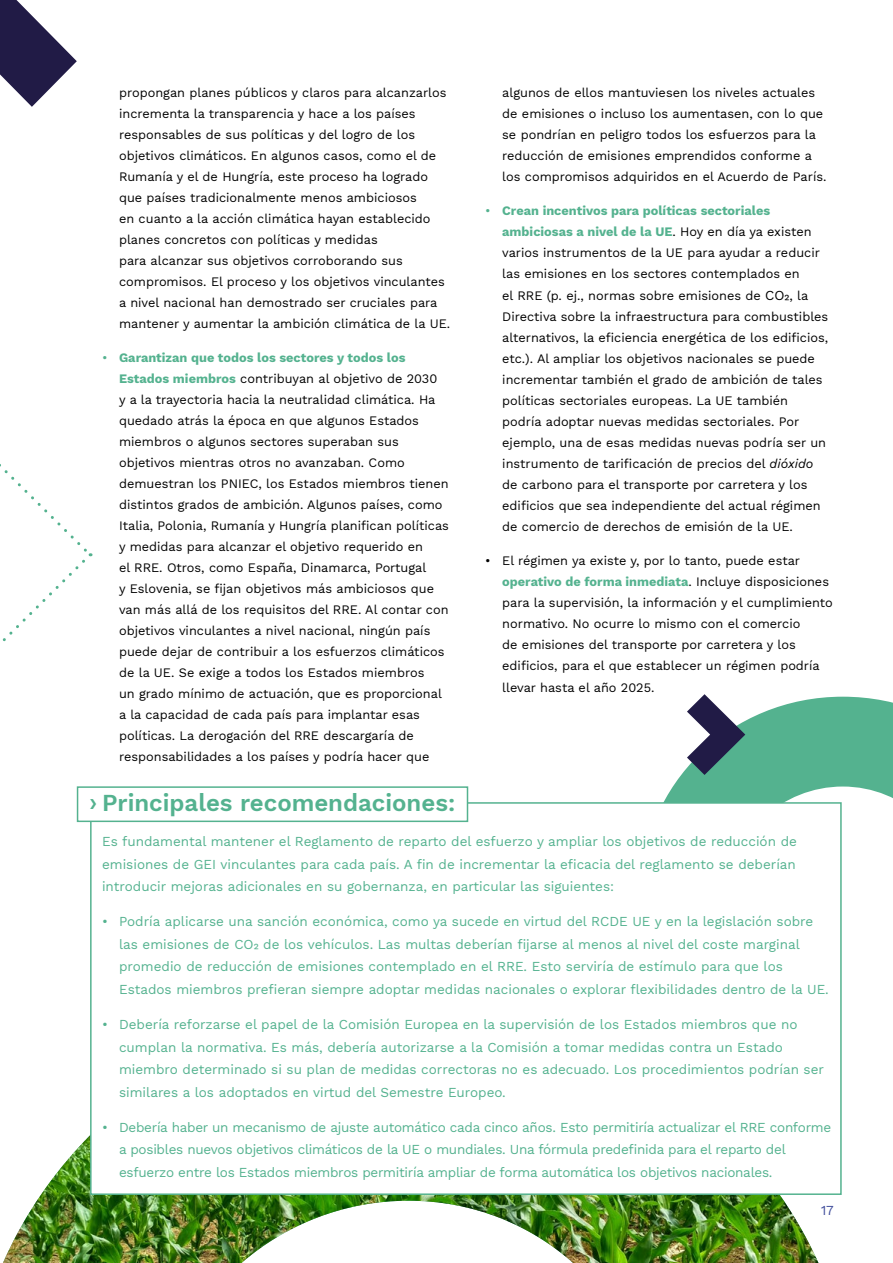
<style>
.page{position:relative;width:893px;height:1263px;background:#fff}
.page>*{position:absolute;margin:0;border:0;box-sizing:border-box;transform-origin:0 0}
.t1{font:600 24px "Work Sans";color:#54b28f}
.t2{font:13.5px/22.5px "Work Sans";color:#54b28f}
.t3{font:13.5px/22.5px "Work Sans";letter-spacing:-.02em;color:#54b28f}
.t4{font:13.5px "Work Sans";color:#3f4c9b}
.t5{font:12.75px/21px "Work Sans";color:#000}
.s1{color:#54b28f}
.s2{font-weight:700;color:#54b28f}
.s3{font-weight:500;font-size:25.5px}
.s4{font-size:13.5px}
.s5{font-style:italic}
</style>
<div class="page">
<svg style="left:663px;top:697px;width:230px;height:105px;fill:#54b28f"></svg>
<img style="left:3px;top:1135px;width:815px;height:128px">
<div style="left:90px;top:802px;width:752px;height:393px;background:#fff;border:2px solid #54b28f"></div>
<div style="left:77px;top:786px;width:391px;height:36px;background:#fff;border:2px solid #54b28f"></div>
<svg style="left:0;top:0;width:77px;height:107px"></svg>
<svg style="left:687px;top:694px;width:58px;height:81px"></svg>
<svg style="left:0;top:464px;width:91px;height:178px"></svg>
<p class="t5" style="left:119px;top:82px;width:333px">propongan planes públicos y claros para alcanzarlos incrementa la transparencia y hace a los países responsables de sus políticas y del logro de los objetivos climáticos. En algunos casos, como el de Rumanía y el de Hungría, este proceso ha logrado que países tradicionalmente menos ambiciosos<br>en cuanto a la acción climática hayan establecido planes concretos con políticas y medidas<br>para alcanzar sus objetivos corroborando sus compromisos. El proceso y los objetivos vinculantes a nivel nacional han demostrado ser cruciales para mantener y aumentar la ambición climática de la UE.</p>
<p class="t5" style="left:119px;top:346px;width:331px;text-indent:-17px"><span class="s1">•</span> <span class="s2">Garantizan que todos los sectores y todos los Estados miembros</span> contribuyan al objetivo de 2030<br>y a la trayectoria hacia la neutralidad climática. Ha quedado atrás la época en que algunos Estados miembros o algunos sectores superaban sus objetivos mientras otros no avanzaban. Como demuestran los PNIEC, los Estados miembros tienen distintos grados de ambición. Algunos países, como Italia, Polonia, Rumanía y Hungría planifican políticas y medidas para alcanzar el objetivo requerido en<br>el RRE. Otros, como España, Dinamarca, Portugal<br>y Eslovenia, se fijan objetivos más ambiciosos que van más allá de los requisitos del RRE. Al contar con objetivos vinculantes a nivel nacional, ningún país puede dejar de contribuir a los esfuerzos climáticos de la UE. Se exige a todos los Estados miembros<br>un grado mínimo de actuación, que es proporcional a la capacidad de cada país para implantar esas políticas. La derogación del RRE descargaría de responsabilidades a los países y podría hacer que</p>
<h1 class="t1" style="left:89px;top:784px;width:367px"><span class="s3">›</span> Principales recomendaciones:</h1>
<p class="t2" style="left:102px;top:830px;width:696px;text-align:justify">Es fundamental mantener el Reglamento de reparto del esfuerzo y ampliar los objetivos de reducción de emisiones de GEI vinculantes para cada país. A fin de incrementar la eficacia del reglamento se deberían introducir mejoras adicionales en su gobernanza, en particular las siguientes:</p>
<p class="t2" style="left:119px;top:910px;width:711px;text-indent:-17px">• Podría aplicarse una sanción económica, como ya sucede en virtud del RCDE UE y en la legislación sobre las emisiones de CO2 de los vehículos. Las multas deberían fijarse al menos al nivel del coste marginal promedio de reducción de emisiones contemplado en el RRE. Esto serviría de estímulo para que los Estados miembros prefieran siempre adoptar medidas nacionales o explorar flexibilidades dentro de la UE.</p>
<p class="t2" style="left:119px;top:1013px;width:706px;text-indent:-17px">• Debería reforzarse el papel de la Comisión Europea en la supervisión de los Estados miembros que no cumplan la normativa. Es más, debería autorizarse a la Comisión a tomar medidas contra un Estado miembro determinado si su plan de medidas correctoras no es adecuado. Los procedimientos podrían ser similares a los adoptados en virtud del Semestre Europeo.</p>
<p class="t3" style="left:119px;top:1115px;width:714px;text-indent:-17px">• Debería haber un mecanismo de ajuste automático cada cinco años. Esto permitiría actualizar el RRE conforme a posibles nuevos objetivos climáticos de la UE o mundiales. Una fórmula predefinida para el reparto del esfuerzo entre los Estados miembros permitiría ampliar de forma automática los objetivos nacionales.</p>
<p class="t5" style="left:502px;top:82px;width:326px">algunos de ellos mantuviesen los niveles actuales de emisiones o incluso los aumentasen, con lo que se pondrían en peligro todos los esfuerzos para la reducción de emisiones emprendidos conforme a los compromisos adquiridos en el Acuerdo de París.</p>
<p class="t5" style="left:502px;top:199px;width:319px;text-indent:-17px"><span class="s1">•</span> <span class="s2">Crean incentivos para políticas sectoriales ambiciosas a nivel de la UE</span>. Hoy en día ya existen varios instrumentos de la UE para ayudar a reducir las emisiones en los sectores contemplados en</p>
<p class="t5" style="left:502px;top:285px;width:328px">el RRE (p. ej., normas sobre emisiones de <span class="s4">CO2</span>, la Directiva sobre la infraestructura para combustibles alternativos, la eficiencia energética de los edificios, etc.). Al ampliar los objetivos nacionales se puede incrementar también el grado de ambición de tales políticas sectoriales europeas. La UE también podría adoptar nuevas medidas sectoriales. Por ejemplo, una de esas medidas nuevas podría ser un instrumento de tarificación de precios del <span class="s5">dióxido </span>de carbono para el transporte por carretera y los edificios que sea independiente del actual régimen de comercio de derechos de emisión de la UE.</p>
<p class="t5" style="left:502px;top:550px;width:332px;text-indent:-17px">• El régimen ya existe y, por lo tanto, puede estar <span class="s2">operativo de forma inmediata</span>. Incluye disposiciones para la supervisión, la información y el cumplimiento normativo. No ocurre lo mismo con el comercio<br>de emisiones del transporte por carretera y los edificios, para el que establecer un régimen podría</p>
<p class="t5" style="left:502px;top:677px;width:154px">llevar hasta el año 2025.</p>
<p class="t4" style="left:821px;top:1200px;width:14px">17</p>
</div>
